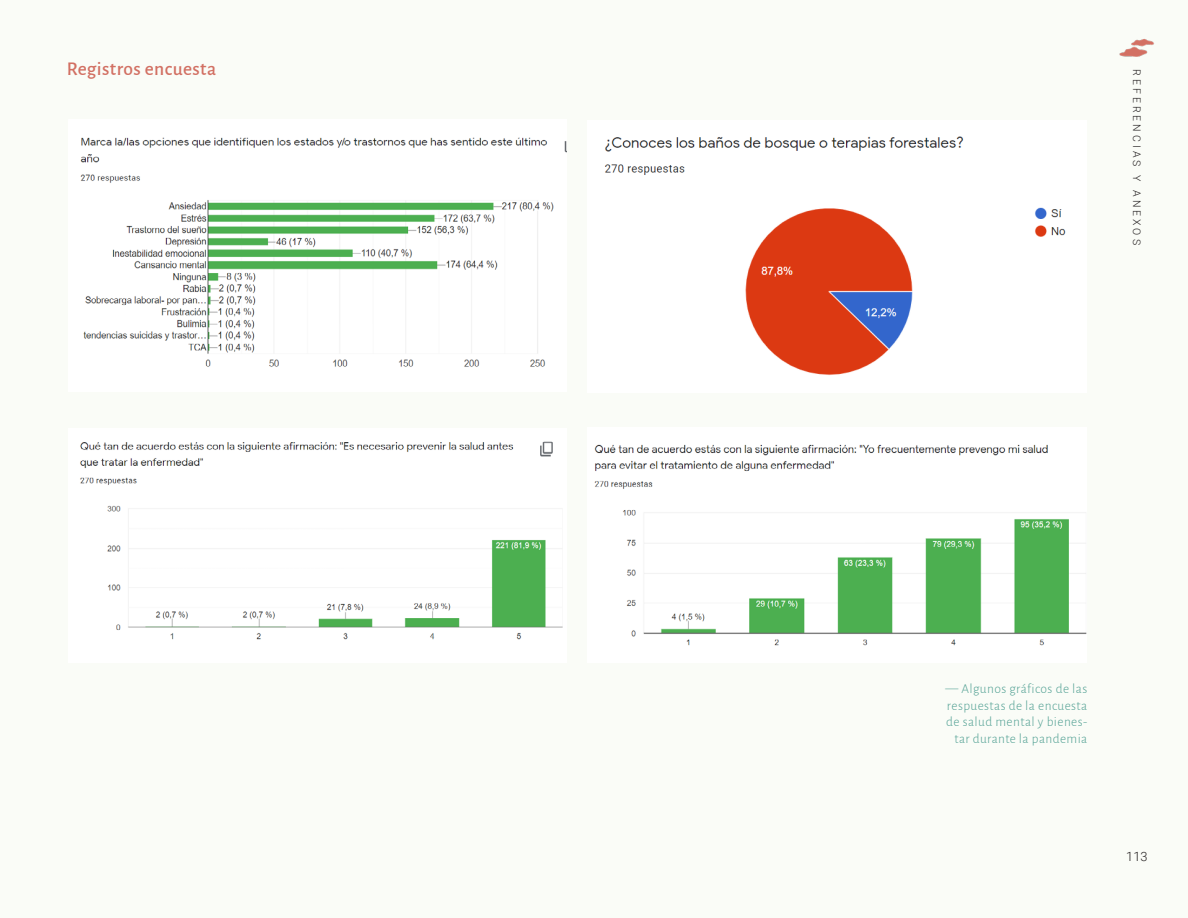
<style>
.page{position:relative;width:1188px;height:918px;background:#fff}
.page>*{position:absolute;margin:0;border:0;box-sizing:border-box;transform-origin:0 0}
.t1{font:500 19.5px "Alegreya Sans";letter-spacing:.02em;color:#d27063}
.cita_rosa_izqiu{font:300 13.5px/16.5px "Alegreya Sans";letter-spacing:.03em;color:#51a093}
.t2{font:300 12.75px "Roboto";color:#231f20}
.t3{font:300 10.5px "Roboto";letter-spacing:.29em;color:#231f20}
</style>
<div class="page">
<img style="left:80px;top:137px;width:487px;height:230px">
<img style="left:80px;top:441px;width:483px;height:199px">
<img style="left:594px;top:444px;width:492px;height:202px">
<img style="left:605px;top:136px;width:461px;height:239px">
<img style="left:1119px;top:38px;width:36px;height:19px">
<p class="t1" style="left:67px;top:55px;width:151px">Registros encuesta</p>
<p class="t3" style="left:1144px;top:69px;width:177px;rotate:90deg">REFERENCIAS Y ANEXOS</p>
<p class="cita_rosa_izqiu" style="left:945px;top:680px;width:143px">— Algunos gráficos de las respuestas de la encuesta</p>
<p class="cita_rosa_izqiu" style="left:946px;top:713px;width:143px;text-align:right">de salud mental y bienes&shy;tar durante la pandemia</p>
<p class="t2" style="left:1126px;top:847px;width:23px">113</p>
</div>
